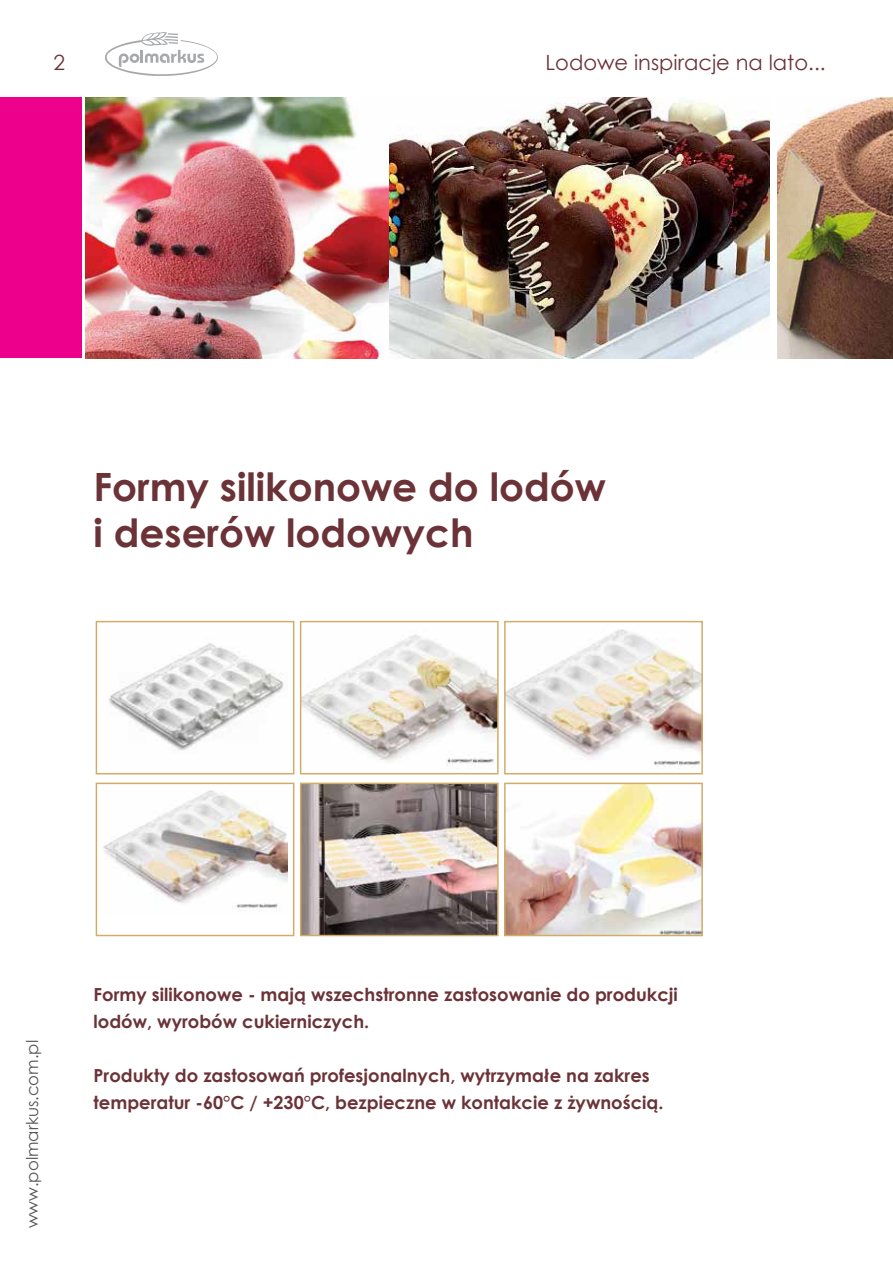
<style>
.page{position:relative;width:893px;height:1263px;background:#fff}
.page>*{position:absolute;margin:0;border:0;box-sizing:border-box;transform-origin:0 0}
.t1{font:700 39px/46.8px "Century Gothic";color:#6b3337}
.t2{font:21px "Century Gothic";color:#6b3337}
.t3{font:700 18px/27px "Century Gothic";color:#6b3337}
.t4{font:16.5px "Century Gothic";color:#565659}
.s1{font-weight:400}
</style>
<div class="page">
<img style="left:85px;top:98px;width:685px;height:260px">
<div style="left:0;top:98px;width:81px;height:260px;background:#ec008c"></div>
<img style="left:777px;top:98px;width:116px;height:260px">
<img style="left:109px;top:643px;width:175px;height:108px">
<div style="left:96px;top:621px;width:198px;height:153px;border:1px solid #d2ab67"></div>
<img style="left:103px;top:790px;width:185px;height:118px">
<div style="left:96px;top:783px;width:198px;height:153px;border:1px solid #d2ab67"></div>
<img style="left:302px;top:634px;width:195px;height:133px">
<div style="left:300px;top:621px;width:199px;height:153px;border:1px solid #d2ab67"></div>
<img style="left:302px;top:785px;width:195px;height:149px">
<div style="left:300px;top:783px;width:199px;height:153px;border:1px solid #d2ab67"></div>
<img style="left:506px;top:629px;width:195px;height:140px">
<div style="left:504px;top:621px;width:199px;height:153px;border:1px solid #d2ab67"></div>
<img style="left:506px;top:785px;width:195px;height:149px">
<div style="left:504px;top:783px;width:199px;height:153px;border:1px solid #d2ab67"></div>
<svg style="left:105px;top:32px;width:113px;height:44px"></svg>
<p class="t2" style="left:53px;top:47px;width:13px">2</p>
<p class="t2" style="left:546px;top:47px;width:282px">Lodowe inspiracje na lato...</p>
<h1 class="t1" style="left:94px;top:461px;width:514px">Formy silikonowe do lodów i deserów lodowych</h1>
<p class="t4" style="left:21px;top:1228px;width:190px;rotate:-90deg">www.polmarkus.com.pl</p>
<p class="t3" style="left:94px;top:980px;width:586px">Formy silikonowe - mają wszechstronne zastosowanie do produkcji lodów, wyrobów cukierniczych.</p>
<p class="t3" style="left:94px;top:1061px;width:571px">Produkty do zastosowań profesjonalnych, wytrzymałe na zakres temperatur -60<span class="s1">°</span>C / +230<span class="s1">°</span>C, bezpieczne w kontakcie z żywnością.</p>
</div>
